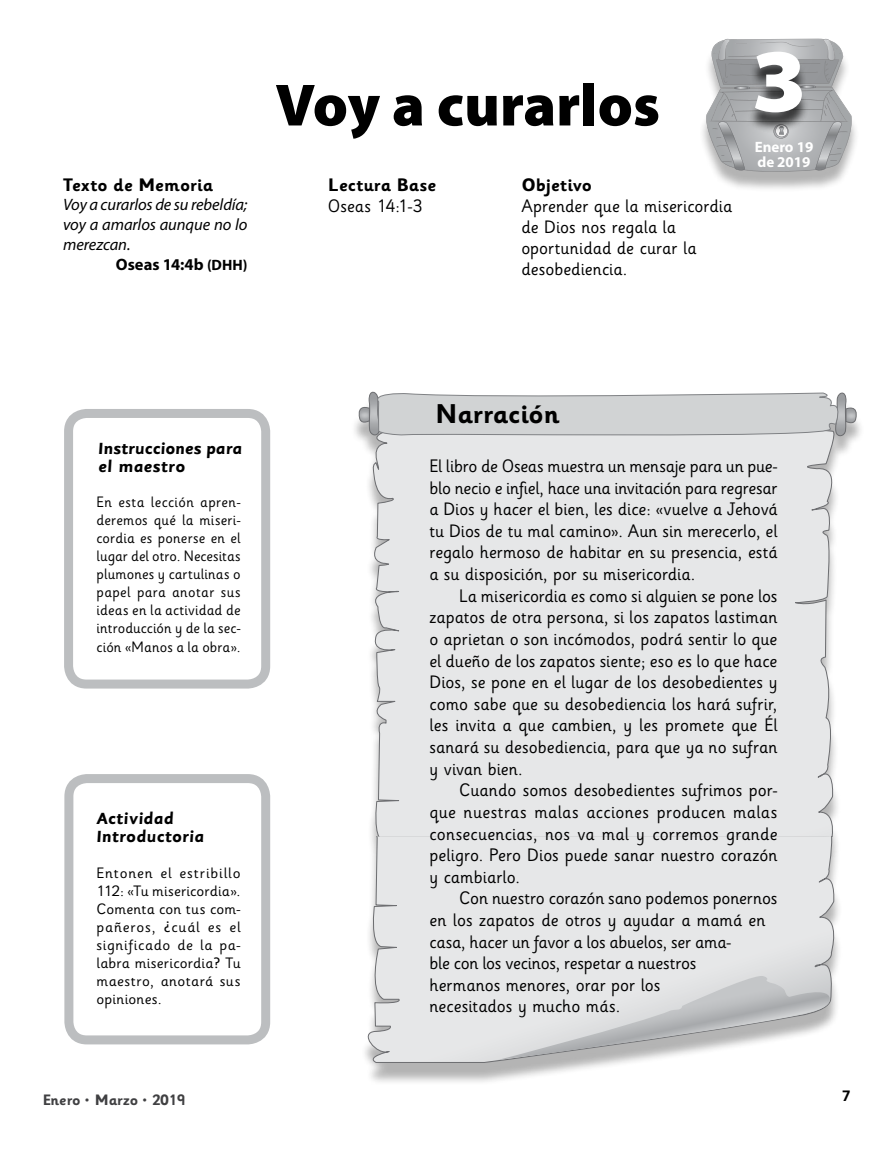
<style>
.page{position:relative;width:893px;height:1149px;background:#fff}
.page>*{position:absolute;margin:0;border:0;box-sizing:border-box;transform-origin:0 0}
.t1{font:900 semi-expanded 90px "Myriad Pro";color:#fff}
.t2{font:900 60px "Myriad Pro";color:#000}
.t3{font:700 27px "Sassoon Infant Std";color:#000}
.t4{font:18px/21.6px "Sassoon Infant Std";color:#000;text-align:justify}
.t5{font:700 18px/18px "Sassoon Sans Slope Std";letter-spacing:-.01em;color:#000}
.t6{font:700 18px "Sassoon Infant Std";letter-spacing:.005em;color:#000}
.t7{font:italic 16.5px/19.8px "Myriad Pro";letter-spacing:-.005em;color:#000;text-align:justify}
.t8{font:700 16.5px "Myriad Pro";color:#000}
.t9{font:15px/18px "Sassoon Infant Std";letter-spacing:.015em;color:#000;text-align:justify}
.t10{font:15px/18px "Sassoon Infant Std";letter-spacing:.015em;color:#000;text-align:justify;scale:1.05 1}
.t11{font:700 15px "Sassoon Infant Std";color:#404042}
.t12{font:700 15px/15px "Myriad Pro";color:#fff}
.t13{font:700 15px "Sassoon Infant Std";color:#000}
.s1{font-size:15px}
</style>
<div class="page">
<div style="left:360px;top:439px;width:482px;height:397px;background:#e6e7e8"></div>
<svg style="left:358px;top:391px;width:500px;height:48px;background:#d0d2d3"></svg>
<div style="left:360px;top:843px;width:482px;height:242px;background:#000;opacity:.3"></div>
<svg style="left:360px;top:836px;width:482px;height:226px;background:#e5e6e7"></svg>
<svg style="left:497px;top:975px;width:336px;height:84px;background:#d3d4d5"></svg>
<div style="left:64px;top:409px;width:206px;height:279px;border:9px solid #bcbec0;border-radius:18px"></div>
<div style="left:64px;top:773px;width:206px;height:271px;border:9px solid #bcbec0;border-radius:18px"></div>
<div style="left:698px;top:43px;width:162px;height:149px;background:#000;opacity:.3"></div>
<svg style="left:706px;top:39px;width:146px;height:133px;background:#b4b6b7"></svg>
<div style="left:747px;top:56px;width:63px;height:77px;background:#000;opacity:.7"></div>
<p class="t6" style="left:63px;top:173px;width:152px">Texto de Memoria</p>
<p class="t7" style="left:63px;top:195px;width:186px">Voy a curarlos de su rebeldía; voy a amarlos aunque no lo merezcan.</p>
<p class="t8" style="left:116px;top:253px;width:133px">Oseas 14:4b <span class="s1">(DHH)</span></p>
<h2 class="t2" style="left:275px;top:65px;width:386px">Voy a curarlos</h2>
<p class="t6" style="left:328px;top:173px;width:110px">Lectura Base</p>
<p class="t4" style="left:328px;top:195px;width:96px">Oseas 14:1-3</p>
<p class="t6" style="left:521px;top:173px;width:72px">Objetivo</p>
<p class="t4" style="left:521px;top:195px;width:212px;line-height:21px;text-align:left">Aprender que la misericordia de Dios nos regala la oportunidad de curar la desobediencia.</p>
<h1 class="t1" style="left:751px;top:29px;width:57px">3</h1>
<p class="t12" style="left:755px;top:139px;width:60px">Enero 19 de 2019</p>
<p class="t5" style="left:98px;top:439px;width:146px">Instrucciones para el maestro</p>
<p class="t9" style="left:97px;top:493px;width:146px">En esta lección apren&shy;deremos qué la miseri&shy;cordia es ponerse en el lugar del otro. Necesitas plumones y cartulinas o papel para anotar sus ideas en la actividad de introducción y de la sec&shy;ción «Manos a la obra».</p>
<p class="t5" style="left:97px;top:809px;width:109px">Actividad<br>Introductoria</p>
<p class="t10" style="left:97px;top:863px;width:139px">Entonen el estribillo 112: «Tu misericordia».<br>Comenta con tus com&shy;pañeros, ¿cuál es el significado de la pa&shy;labra misericordia? Tu maestro, anotará sus opiniones.</p>
<h3 class="t3" style="left:435px;top:397px;width:125px">Narración</h3>
<p class="t4" style="left:429px;top:455px;width:350px">El libro de Oseas muestra un mensaje para un pue&shy;blo necio e infiel, hace una invitación para regresar a Dios y hacer el bien, les dice: «vuelve a Jehová tu Dios de tu mal camino». Aun sin merecerlo, el regalo hermoso de habitar en su presencia, está a su disposición, por su misericordia.</p>
<p class="t4" style="left:429px;top:585px;width:350px;text-indent:30px">La misericordia es como si alguien se pone los zapatos de otra persona, si los zapatos lastiman o aprietan o son incómodos, podrá sentir lo que el dueño de los zapatos siente; eso es lo que hace Dios, se pone en el lugar de los desobedientes y como sabe que su desobediencia los hará sufrir, les invita a que cambien, y les promete que Él sanará su desobediencia, para que ya no sufran y vivan bien.</p>
<p class="t4" style="left:429px;top:779px;width:350px;text-indent:30px">Cuando somos desobedientes sufrimos por&shy;que nuestras malas acciones producen malas consecuencias, nos va mal y corremos grande peligro. Pero Dios puede sanar nuestro corazón y cambiarlo.</p>
<p class="t4" style="left:429px;top:887px;width:349px;text-align:left;text-indent:30px">Con nuestro corazón sano podemos ponernos en los zapatos de otros y ayudar a mamá en casa, hacer un favor a los abuelos, ser ama-<br>ble con los vecinos, respetar a nuestros<br>hermanos menores, orar por los<br>necesitados y mucho más.</p>
<p class="t11" style="left:43px;top:1090px;width:144px">Enero • Marzo • 2019</p>
<p class="t13" style="left:842px;top:1086px;width:6px">7</p>
</div>
